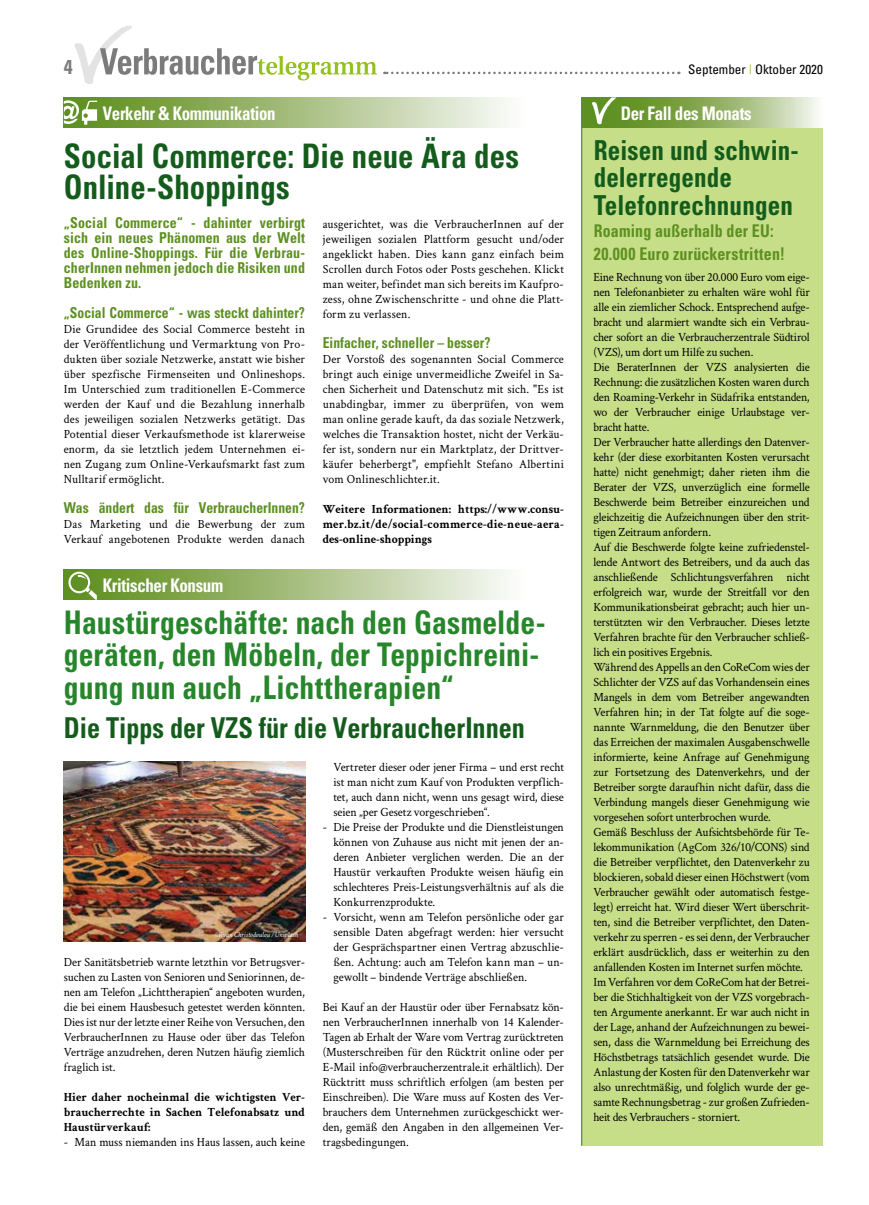
<style>
.page{position:relative;width:869px;height:1205px;background:#fff}
.page>*{position:absolute;margin:0;border:0;box-sizing:border-box;transform-origin:0 0}
.t1{font:700 condensed 33.75px/31.2px "Univers";letter-spacing:.005em;color:#145c1c;scale:.91 1}
.t2{font:700 condensed 32.5px/32.5px "Univers";letter-spacing:.005em;color:#27862b;scale:.91 1}
.t3{font:700 condensed 28.75px "Univers";color:#145c1c;scale:.91 1}
.t4{font:700 condensed 27.5px/27.5px "Univers";letter-spacing:.005em;color:#145c1c;scale:.91 1}
.t5{font:700 condensed 20px "Univers";color:#7c7b7b}
.t6{font:700 condensed 18.75px "Univers";letter-spacing:-.02em;color:#fff;scale:.9 1}
.t7{font:700 condensed 17.5px/22.5px "Univers";letter-spacing:.01em;color:#5d9021;scale:.91 1}
.t8{font:700 condensed 15px/15px "Univers";color:#5d9021;text-align:justify;scale:.93 1}
.t9{font:700 condensed 15px "Univers";color:#5d9021;scale:.91 1}
.t10{font:condensed 13.12px "Univers";color:#000}
.t11{font:12.5px/15px "Crimson Text";letter-spacing:-.01em;color:#000;text-align:justify;scale:.95 1}
.t12{font:700 12.5px/15px "Crimson Text";color:#000;text-align:justify;scale:.95 1}
.t13{font:12.5px/15px "Crimson Text";letter-spacing:.015em;color:#000;scale:.95 1}
.t14{font:italic 7.5px "Crimson Text";color:#fff;scale:.95 1}
.s1{color:#95c11f}
</style>
<div class="page">
<div style="left:581px;top:128px;width:241px;height:1017px;background:#c6de88"></div>
<svg style="left:582px;top:97px;width:236px;height:31px"></svg>
<svg style="left:591px;top:97px;width:25px;height:27px"></svg>
<hr style="left:580px;top:97px;width:2px;height:1048px;background:#5d9021">
<div style="left:64px;top:570px;width:499px;height:30px;background:linear-gradient(to right,#55860e,#fff)"></div>
<svg style="left:68px;top:572px;width:29px;height:28px"></svg>
<img style="left:64px;top:762px;width:241px;height:180px">
<svg style="left:74px;top:26px;width:303px;height:58px"></svg>
<svg style="left:384px;top:72px;width:295px;height:2px"></svg>
<div style="left:64px;top:97px;width:499px;height:31px;background:linear-gradient(to right,#578812,#fff)"></div>
<svg style="left:64px;top:100px;width:33px;height:25px"></svg>
<h3 class="t5" style="left:64px;top:55px;width:10px">4</h3>
<p class="t10" style="left:688px;top:61px;width:136px">September <span class="s1">|</span> Oktober 2020</p>
<h3 class="t6" style="left:103px;top:102px;width:193px">Verkehr &amp; Kommunikation</h3>
<h3 class="t6" style="left:620px;top:102px;width:147px">Der Fall des Monats</h3>
<h1 class="t1" style="left:64px;top:140px;width:501px">Social Commerce: Die neue Ära des<br>Online-Shoppings</h1>
<h3 class="t4" style="left:593px;top:136px;width:227px">Reisen und schwin&shy;delerregende<br>Telefonrechnungen</h3>
<h3 class="t7" style="left:593px;top:220px;width:212px">Roaming außerhalb der EU:<br>20.000 Euro zurückerstritten!</h3>
<p class="t8" style="left:64px;top:214px;width:261px">„Social Commerce“ - dahinter verbirgt sich ein neues Phänomen aus der Welt des Online-Shoppings. Für die Verbrau&shy;cherInnen nehmen jedoch die Risiken und Bedenken zu.</p>
<p class="t9" style="left:64px;top:303px;width:266px">„Social Commerce“ - was steckt dahinter?</p>
<p class="t11" style="left:64px;top:321px;width:255px">Die Grundidee des Social Commerce besteht in der Veröffentlichung und Vermarktung von Pro&shy;dukten über soziale Netzwerke, anstatt wie bisher über spezfische Firmenseiten und Onlineshops.<br>Im Unterschied zum traditionellen E-Commerce werden der Kauf und die Bezahlung innerhalb des jeweiligen sozialen Netzwerks getätigt. Das Potential dieser Verkaufsmethode ist klarerweise enorm, da sie letztlich jedem Unternehmen ei&shy;nen Zugang zum Online-Verkaufsmarkt fast zum Nulltarif ermöglicht.</p>
<p class="t9" style="left:64px;top:498px;width:266px">Was ändert das für VerbraucherInnen?</p>
<p class="t13" style="left:64px;top:516px;width:255px">Das Marketing und die Bewerbung der zum<br>Verkauf angebotenen Produkte werden danach</p>
<p class="t11" style="left:322px;top:216px;width:255px">ausgerichtet, was die VerbraucherInnen auf der jeweiligen sozialen Plattform gesucht und/oder angeklickt haben. Dies kann ganz einfach beim Scrollen durch Fotos oder Posts geschehen. Klickt man weiter, befindet man sich bereits im Kaufpro&shy;zess, ohne Zwischenschritte - und ohne die Platt&shy;form zu verlassen.</p>
<p class="t9" style="left:322px;top:334px;width:186px">Einfacher, schneller – besser?</p>
<p class="t11" style="left:322px;top:351px;width:255px">Der Vorstoß des sogenannten Social Commerce bringt auch einige unvermeidliche Zweifel in Sa&shy;chen Sicherheit und Datenschutz mit sich. "Es ist unabdingbar, immer zu überprüfen, von wem man online gerade kauft, da das soziale Netzwerk, welches die Transaktion hostet, nicht der Verkäu&shy;fer ist, sondern nur ein Marktplatz, der Drittver&shy;käufer beherbergt", empfiehlt Stefano Albertini vom Onlineschlichter.it.</p>
<p class="t12" style="left:322px;top:502px;width:255px">Weitere Informationen: https://www.consu&shy;mer.bz.it/de/social-commerce-die-neue-aera&shy;des-online-shoppings</p>
<p class="t11" style="left:593px;top:269px;width:229px;text-align:left">Eine Rechnung von über 20.000 Euro vom eige&shy;nen Telefonanbieter zu erhalten wäre wohl für alle ein ziemlicher Schock. Entsprechend aufge&shy;bracht und alarmiert wandte sich ein Verbrau&shy;cher sofort an die Verbraucherzentrale Südtirol (VZS), um dort um Hilfe zu suchen.<br>Die BeraterInnen der VZS analysierten die Rechnung: die zusätzlichen Kosten waren durch den Roaming-Verkehr in Südafrika entstanden, wo der Verbraucher einige Urlaubstage ver&shy;bracht hatte.<br>Der Verbraucher hatte allerdings den Datenver&shy;kehr (der diese exorbitanten Kosten verursacht hatte) nicht genehmigt; daher rieten ihm die Berater der VZS, unverzüglich eine formelle Beschwerde beim Betreiber einzureichen und gleichzeitig die Aufzeichnungen über den strit&shy;tigen Zeitraum anfordern.<br>Auf die Beschwerde folgte keine zufriedenstel&shy;lende Antwort des Betreibers, und da auch das anschließende Schlichtungsverfahren nicht erfolgreich war, wurde der Streitfall vor den Kommunikationsbeirat gebracht; auch hier un&shy;terstützten wir den Verbraucher. Dieses letzte Verfahren brachte für den Verbraucher schließ&shy;lich ein positives Ergebnis.<br>Während des Appells an den CoReCom wies der Schlichter der VZS auf das Vorhandensein eines Mangels in dem vom Betreiber angewandten Verfahren hin; in der Tat folgte auf die soge&shy;nannte Warnmeldung, die den Benutzer über das Erreichen der maximalen Ausgabenschwelle informierte, keine Anfrage auf Genehmigung zur Fortsetzung des Datenverkehrs, und der Betreiber sorgte daraufhin nicht dafür, dass die Verbindung mangels dieser Genehmigung wie vorgesehen sofort unterbrochen wurde.<br>Gemäß Beschluss der Aufsichtsbehörde für Te&shy;lekommunikation (AgCom 326/10/CONS) sind die Betreiber verpflichtet, den Datenverkehr zu blockieren, sobald dieser einen Höchstwert (vom Verbraucher gewählt oder automatisch festge&shy;legt) erreicht hat. Wird dieser Wert überschrit&shy;ten, sind die Betreiber verpflichtet, den Daten&shy;verkehr zu sperren - es sei denn, der Verbraucher erklärt ausdrücklich, dass er weiterhin zu den anfallenden Kosten im Internet surfen möchte.<br>Im Verfahren vor dem CoReCom hat der Betrei&shy;ber die Stichhaltigkeit von der VZS vorgebrach&shy;ten Argumente anerkannt. Er war auch nicht in der Lage, anhand der Aufzeichnungen zu bewei&shy;sen, dass die Warnmeldung bei Erreichung des Höchstbetrags tatsächlich gesendet wurde. Die Anlastung der Kosten für den Datenverkehr war also unrechtmäßig, und folglich wurde der ge&shy;samte Rechnungsbetrag - zur großen Zufrieden&shy;heit des Verbrauchers - storniert.</p>
<h3 class="t6" style="left:103px;top:574px;width:135px">Kritischer Konsum</h3>
<h2 class="t2" style="left:64px;top:605px;width:530px">Haustürgeschäfte: nach den Gasmelde&shy;geräten, den Möbeln, der Teppichreini&shy;gung nun auch „Lichttherapien“</h2>
<h3 class="t3" style="left:64px;top:710px;width:508px">Die Tipps der VZS für die VerbraucherInnen</h3>
<p class="t11" style="left:333px;top:758px;width:244px">Vertreter dieser oder jener Firma – und erst recht ist man nicht zum Kauf von Produkten verpflich&shy;tet, auch dann nicht, wenn uns gesagt wird, diese seien „per Gesetz vorgeschrieben“.</p>
<p class="t11" style="left:333px;top:818px;width:244px;text-indent:-11px">- Die Preise der Produkte und die Dienstleistungen können von Zuhause aus nicht mit jenen der an&shy;deren Anbieter verglichen werden. Die an der Haustür verkauften Produkte weisen häufig ein schlechteres Preis-Leistungsverhältnis auf als die Konkurrenzprodukte.</p>
<p class="t11" style="left:333px;top:908px;width:244px;text-indent:-11px">- Vorsicht, wenn am Telefon persönliche oder gar sensible Daten abgefragt werden: hier versucht der Gesprächspartner einen Vertrag abzuschlie&shy;ßen. Achtung: auch am Telefon kann man – un&shy;gewollt – bindende Verträge abschließen.</p>
<p class="t11" style="left:322px;top:998px;width:255px">Bei Kauf an der Haustür oder über Fernabsatz kön&shy;nen VerbraucherInnen innerhalb von 14 Kalender-Tagen ab Erhalt der Ware vom Vertrag zurücktreten (Musterschreiben für den Rücktrit online oder per E-Mail info@verbraucherzentrale.it erhältlich). Der Rücktritt muss schriftlich erfolgen (am besten per Einschreiben). Die Ware muss auf Kosten des Ver&shy;brauchers dem Unternehmen zurückgeschickt wer&shy;den, gemäß den Angaben in den allgemeinen Ver&shy;tragsbedingungen.</p>
<p class="t14" style="left:214px;top:931px;width:89px">©Ryan Christodoulou /Unsplash</p>
<p class="t11" style="left:64px;top:953px;width:255px">Der Sanitätsbetrieb warnte letzthin vor Betrugsver&shy;suchen zu Lasten von Senioren und Seniorinnen, de&shy;nen am Telefon „Lichttherapien“ angeboten wurden, die bei einem Hausbesuch getestet werden könnten.<br>Dies ist nur der letzte einer Reihe von Versuchen, den VerbraucherInnen zu Hause oder über das Telefon Verträge anzudrehen, deren Nutzen häufig ziemlich fraglich ist.</p>
<p class="t12" style="left:64px;top:1089px;width:255px">Hier daher nocheinmal die wichtigsten Ver&shy;braucherrechte in Sachen Telefonabsatz und Haustürverkauf:</p>
<p class="t11" style="left:64px;top:1133px;width:255px">- Man muss niemanden ins Haus lassen, auch keine</p>
</div>
